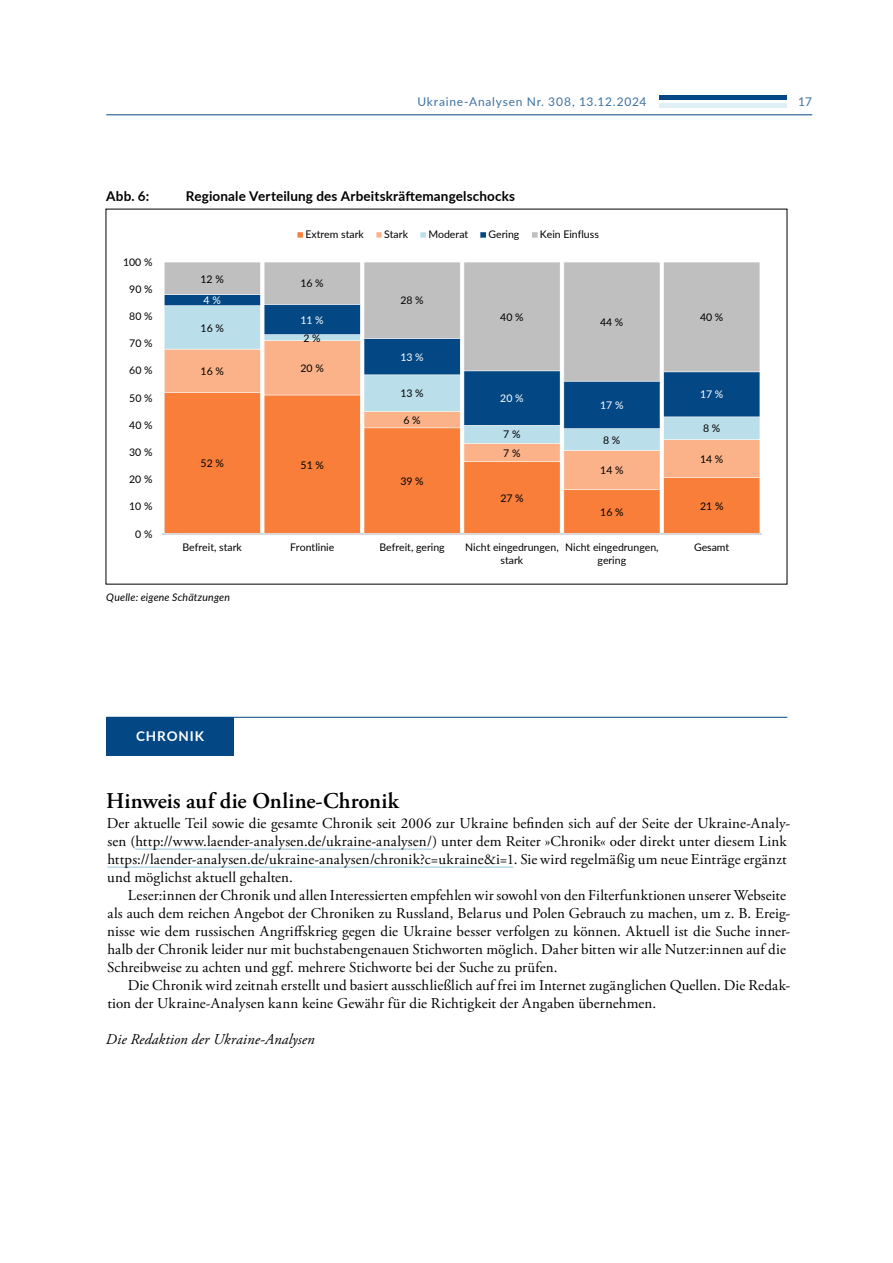
<style>
.page{position:relative;width:893px;height:1263px;background:#fff}
.page>*{position:absolute;margin:0;border:0;box-sizing:border-box;transform-origin:0 0}
.Ueberschrift_Artikel{font:600 22.5px "Adobe Garamond Pro";letter-spacing:.005em;color:#000}
.Standardtext_Artikel{font:15px/18px "Adobe Garamond Pro";letter-spacing:.005em;color:#000}
.Nach_Ueberschrift_2{font:15px/18px "Adobe Garamond Pro";letter-spacing:.01em;color:#000}
.Ueber_den_Autor{font:italic 15px "Adobe Garamond Pro";letter-spacing:.01em;color:#000}
.Ueberschrift_Tabelle_Grafik{font:700 13.5px "Lato";letter-spacing:.01em;color:#000}
.Abschnittsueberschrift_neu_Trennstrich{font:700 13.5px "Lato";letter-spacing:.07em;color:#fff}
.t1{font:12px "Lato";letter-spacing:.065em;color:#3d72a1}
.t2{font:10.5px/12.6px "Lato";color:#000;text-align:center}
.Quelle_Tabelle_Grafik{font:italic 10.5px "Lato";letter-spacing:.02em;color:#000}
.t3{font:10.5px "Lato";color:#fff}
</style>
<div class="page">
<div style="left:659px;top:103px;width:128px;height:5px;background:#deeff6"></div>
<hr style="left:106px;top:114px;width:706px;height:1px;background:#034885">
<hr style="left:659px;top:96px;width:128px;height:4px;background:#034885">
<div style="left:164px;top:490px;width:596px;height:43px;background:#f87e3a"></div>
<svg style="left:164px;top:451px;width:596px;height:39px;background:#f9935b"></svg>
<svg style="left:164px;top:429px;width:596px;height:22px;background:#e4ab89"></svg>
<svg style="left:164px;top:381px;width:596px;height:48px;background:#878389"></svg>
<svg style="left:164px;top:262px;width:596px;height:119px;background:#afb4b8"></svg>
<hr style="left:162px;top:533px;width:600px;height:2px;background:#d9d9d9">
<svg style="left:297px;top:232px;width:6px;height:6px"></svg>
<svg style="left:376px;top:232px;width:6px;height:6px"></svg>
<svg style="left:420px;top:232px;width:6px;height:6px"></svg>
<svg style="left:480px;top:232px;width:6px;height:6px"></svg>
<svg style="left:532px;top:232px;width:6px;height:6px"></svg>
<hr style="left:106px;top:717px;width:681px;height:1px;background:#034885">
<div style="left:106px;top:717px;width:128px;height:38px;background:#034885"></div>
<hr style="left:135px;top:849px;width:297px;height:1px;background:#94c7de">
<hr style="left:107px;top:867px;width:407px;height:1px;background:#94c7de">
<p class="t1" style="left:417px;top:93px;width:230px">Ukraine-Analysen Nr. 308, 13.12.2024</p>
<p class="t1" style="left:798px;top:93px;width:16px">17</p>
<p class="Ueberschrift_Tabelle_Grafik" style="left:106px;top:187px;width:45px">Abb. 6:</p>
<p class="Ueberschrift_Tabelle_Grafik" style="left:186px;top:187px;width:331px">Regionale Verteilung des Arbeitskräftemangelschocks</p>
<p class="t2" style="left:305px;top:228px;width:60px">Extrem stark</p>
<p class="t2" style="left:384px;top:228px;width:25px">Stark</p>
<p class="t2" style="left:428px;top:228px;width:41px">Moderat</p>
<p class="t2" style="left:489px;top:228px;width:32px">Gering</p>
<p class="t2" style="left:540px;top:228px;width:61px">Kein Einfluss</p>
<p class="t2" style="left:123px;top:255px;width:31px">100 %</p>
<p class="t2" style="left:129px;top:282px;width:25px">90 %</p>
<p class="t2" style="left:201px;top:272px;width:25px">12 %</p>
<p class="t2" style="left:300px;top:277px;width:25px">16 %</p>
<p class="t3" style="left:204px;top:293px;width:19px">4 %</p>
<p class="t2" style="left:400px;top:294px;width:25px">28 %</p>
<p class="t2" style="left:129px;top:310px;width:25px">80 %</p>
<p class="t2" style="left:201px;top:321px;width:25px">16 %</p>
<p class="t3" style="left:300px;top:312px;width:25px">11 %</p>
<p class="t2" style="left:500px;top:310px;width:25px">40 %</p>
<p class="t2" style="left:600px;top:315px;width:25px">44 %</p>
<p class="t2" style="left:700px;top:311px;width:25px">40 %</p>
<p class="t2" style="left:129px;top:337px;width:25px">70 %</p>
<p class="t2" style="left:303px;top:331px;width:19px">2 %</p>
<p class="t3" style="left:400px;top:349px;width:25px">13 %</p>
<p class="t2" style="left:129px;top:364px;width:25px">60 %</p>
<p class="t2" style="left:201px;top:364px;width:25px">16 %</p>
<p class="t2" style="left:301px;top:361px;width:25px">20 %</p>
<p class="t2" style="left:129px;top:391px;width:25px">50 %</p>
<p class="t2" style="left:400px;top:387px;width:25px">13 %</p>
<p class="t3" style="left:500px;top:391px;width:25px">20 %</p>
<p class="t3" style="left:600px;top:398px;width:25px">17 %</p>
<p class="t3" style="left:700px;top:387px;width:25px">17 %</p>
<p class="t2" style="left:129px;top:418px;width:25px">40 %</p>
<p class="t2" style="left:403px;top:413px;width:19px">6 %</p>
<p class="t2" style="left:503px;top:428px;width:19px">7 %</p>
<p class="t2" style="left:603px;top:433px;width:19px">8 %</p>
<p class="t2" style="left:703px;top:422px;width:19px">8 %</p>
<p class="t2" style="left:129px;top:445px;width:25px">30 %</p>
<p class="t2" style="left:129px;top:473px;width:25px">20 %</p>
<p class="t2" style="left:201px;top:457px;width:25px">52 %</p>
<p class="t2" style="left:301px;top:458px;width:25px">51 %</p>
<p class="t2" style="left:400px;top:474px;width:25px">39 %</p>
<p class="t2" style="left:503px;top:446px;width:19px">7 %</p>
<p class="t2" style="left:600px;top:463px;width:25px">14 %</p>
<p class="t2" style="left:700px;top:452px;width:25px">14 %</p>
<p class="t2" style="left:129px;top:500px;width:25px">10 %</p>
<p class="t2" style="left:500px;top:491px;width:25px">27 %</p>
<p class="t2" style="left:600px;top:505px;width:25px">16 %</p>
<p class="t2" style="left:700px;top:499px;width:25px">21 %</p>
<p class="t2" style="left:135px;top:527px;width:19px">0 %</p>
<p class="t2" style="left:182px;top:541px;width:61px">Befreit, stark</p>
<p class="t2" style="left:290px;top:541px;width:46px">Frontlinie</p>
<p class="t2" style="left:379px;top:541px;width:67px">Befreit, gering</p>
<p class="t2" style="left:465px;top:541px;width:95px">Nicht eingedrungen, stark</p>
<p class="t2" style="left:565px;top:541px;width:95px">Nicht eingedrungen, gering</p>
<p class="t2" style="left:694px;top:541px;width:37px">Gesamt</p>
<p class="Quelle_Tabelle_Grafik" style="left:106px;top:590px;width:125px">Quelle: eigene Schätzungen</p>
<p class="Abschnittsueberschrift_neu_Trennstrich" style="left:136px;top:726px;width:70px">CHRONIK</p>
<p class="Ueberschrift_Artikel" style="left:106px;top:788px;width:294px">Hinweis auf die Online-Chronik</p>
<p class="Nach_Ueberschrift_2" style="left:107px;top:815px;width:685px">Der aktuelle Teil sowie die gesamte Chronik seit 2006 zur Ukraine befinden sich auf der Seite der Ukraine-Analy&shy;sen (http://www.laender-analysen.de/ukraine-analysen/) unter dem Reiter »Chronik« oder direkt unter diesem Link https://laender-analysen.de/ukraine-analysen/chronik?c=ukraine&amp;i=1. Sie wird regelmäßig um neue Einträge ergänzt und möglichst aktuell gehalten.</p>
<p class="Standardtext_Artikel" style="left:107px;top:887px;width:685px;text-indent:21px">Leser:innen der Chronik und allen Interessierten empfehlen wir sowohl von den Filterfunktionen unserer Webseite als auch dem reichen Angebot der Chroniken zu Russland, Belarus und Polen Gebrauch zu machen, um z. B. Ereig&shy;nisse wie dem russischen Angriffskrieg gegen die Ukraine besser verfolgen zu können. Aktuell ist die Suche inner&shy;halb der Chronik leider nur mit buchstabengenauen Stichworten möglich. Daher bitten wir alle Nutzer:innen auf die Schreibweise zu achten und ggf. mehrere Stichworte bei der Suche zu prüfen.</p>
<p class="Standardtext_Artikel" style="left:107px;top:977px;width:684px;text-indent:20px">Die Chronik wird zeitnah erstellt und basiert ausschließlich auf frei im Internet zugänglichen Quellen. Die Redak&shy;tion der Ukraine-Analysen kann keine Gewähr für die Richtigkeit der Angaben übernehmen.</p>
<p class="Ueber_den_Autor" style="left:106px;top:1030px;width:210px">Die Redaktion der Ukraine-Analysen</p>
</div>
